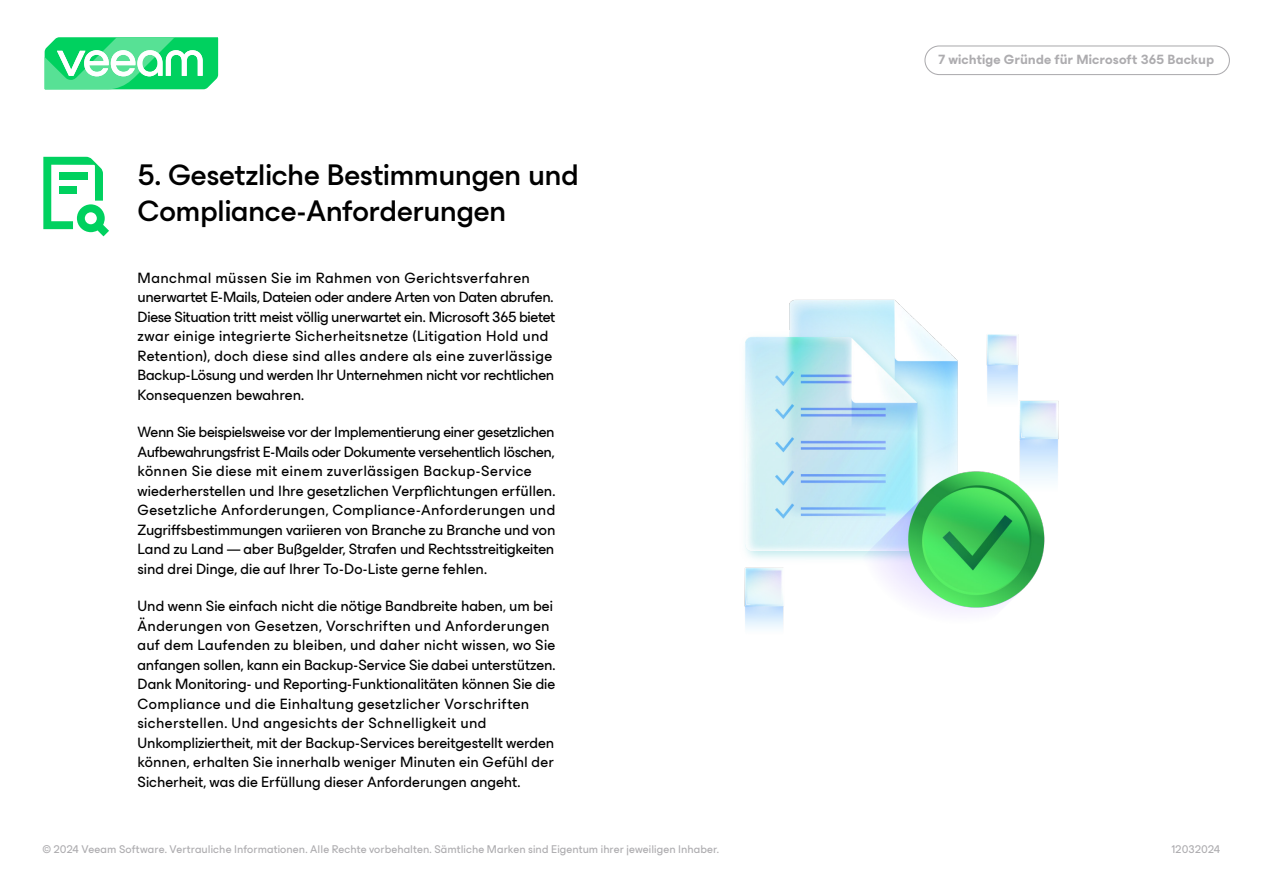
<style>
.page{position:relative;width:1263px;height:893px;background:#fff}
.page>*{position:absolute;margin:0;border:0;box-sizing:border-box;transform-origin:0 0}
.Subtitle_22_Medium{font:500 30px/36px "ES Build Neutral";letter-spacing:-.01em;color:#000}
.body_text_11{font:15px/19.5px "ES Build Neutral";color:#000}
.t1{font:700 13.5px "ES Build Neutral";letter-spacing:.005em;color:#adacaf}
.t2{font:11.25px "ES Build Neutral";letter-spacing:.01em;color:#adacaf}
</style>
<div class="page">
<svg style="left:44px;top:37px;width:175px;height:53px"></svg>
<div style="left:924px;top:45px;width:306px;height:30px;border:1px solid #adacaf;border-radius:14px"></div>
<img style="left:744px;top:299px;width:315px;height:330px">
<svg style="left:43px;top:157px;width:66px;height:79px"></svg>
<p class="Subtitle_22_Medium" style="left:138px;top:154px;width:443px">5. Gesetzliche Bestimmungen und<br>Compliance-Anforderungen</p>
<p class="body_text_11" style="left:138px;top:266px;width:419px">Manchmal müssen Sie im Rahmen von Gerichtsverfahren unerwartet E-Mails, Dateien oder andere Arten von Daten abrufen.<br>Diese Situation tritt meist völlig unerwartet ein. Microsoft 365 bietet zwar einige integrierte Sicherheitsnetze (Litigation Hold und Retention), doch diese sind alles andere als eine zuverlässige Backup-Lösung und werden Ihr Unternehmen nicht vor rechtlichen Konsequenzen bewahren.</p>
<p class="body_text_11" style="left:138px;top:421px;width:419px">Wenn Sie beispielsweise vor der Implementierung einer gesetzlichen Aufbewahrungsfrist E-Mails oder Dokumente versehentlich löschen, können Sie diese mit einem zuverlässigen Backup-Service wiederherstellen und Ihre gesetzlichen Verpflichtungen erfüllen.<br>Gesetzliche Anforderungen, Compliance-Anforderungen und Zugriffsbestimmungen variieren von Branche zu Branche und von Land zu Land — aber Bußgelder, Strafen und Rechtsstreitigkeiten sind drei Dinge, die auf Ihrer To-Do-Liste gerne fehlen.</p>
<p class="body_text_11" style="left:138px;top:595px;width:419px">Und wenn Sie einfach nicht die nötige Bandbreite haben, um bei Änderungen von Gesetzen, Vorschriften und Anforderungen auf dem Laufenden zu bleiben, und daher nicht wissen, wo Sie anfangen sollen, kann ein Backup-Service Sie dabei unterstützen.<br>Dank Monitoring- und Reporting-Funktionalitäten können Sie die Compliance und die Einhaltung gesetzlicher Vorschriften sicherstellen. Und angesichts der Schnelligkeit und Unkompliziertheit, mit der Backup-Services bereitgestellt werden können, erhalten Sie innerhalb weniger Minuten ein Gefühl der Sicherheit, was die Erfüllung dieser Anforderungen angeht.</p>
<p class="t1" style="left:938px;top:48px;width:277px">7 wichtige Gründe für Microsoft 365 Backup</p>
<p class="t2" style="left:43px;top:840px;width:678px">© 2024 Veeam Software. Vertrauliche Informationen. Alle Rechte vorbehalten. Sämtliche Marken sind Eigentum ihrer jeweiligen Inhaber.</p>
<p class="t2" style="left:1171px;top:840px;width:50px">12032024</p>
</div>
